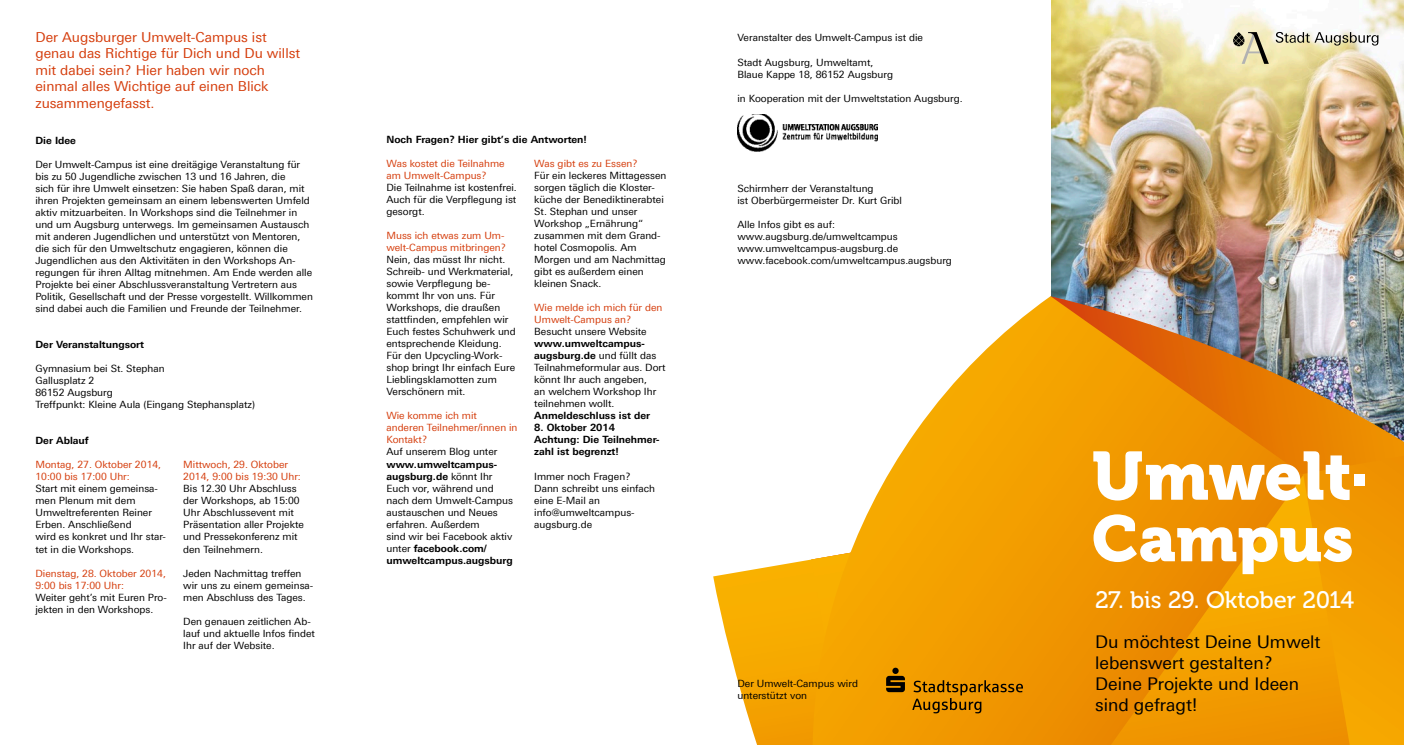
<style>
.page{position:relative;width:1404px;height:745px;background:#fff}
.page>*{position:absolute;margin:0;border:0;box-sizing:border-box;transform-origin:0 0}
.t1{font:67.62px "Museo 900";color:#fff}
.t2{font:64.38px "Museo 900";color:#fff}
.t3{font:23.75px "Museo 500";letter-spacing:-.015em;color:#fff}
.t4{font:17.5px/21px "Univers For Augsburg";color:#000}
.t5{font:13.75px/16.5px "Univers For Augsburg";color:#d53d0c}
.t6{font:10px/12px "Univers For Augsburg";color:#000}
.t7{font:10px/12px "Univers For Augsburg";color:#d53d0c}
.t8{font:700 10px/12px "Univers For Augsburg";color:#000}
.s1{font-weight:700}
</style>
<div class="page">
<img style="left:1051px;top:0;width:352px;height:296px">
<svg style="left:713px;top:559px;width:98px;height:185px"></svg>
<img style="left:1303px;top:296px;width:100px;height:159px">
<svg style="left:1303px;top:455px;width:100px;height:289px;background:#f29b00"></svg>
<svg style="left:811px;top:474px;width:538px;height:270px;background:#f29d01"></svg>
<svg style="left:812px;top:296px;width:491px;height:448px;background:#eea62b"></svg>
<svg style="left:1275px;top:32px;width:103px;height:13px"></svg>
<svg style="left:1232px;top:32px;width:36px;height:32px"></svg>
<svg style="left:886px;top:667px;width:18px;height:24px"></svg>
<svg style="left:912px;top:679px;width:110px;height:34px;background:#c47c00"></svg>
<img style="left:737px;top:114px;width:140px;height:37px">
<h3 class="t5" style="left:35px;top:29px;width:266px">Der Augsburger Umwelt-Campus ist genau das Richtige für Dich und Du willst mit dabei sein? Hier haben wir noch einmal alles Wichtige auf einen Blick zusammengefasst.</h3>
<p class="t8" style="left:35px;top:134px;width:42px">Die Idee</p>
<p class="t6" style="left:35px;top:158px;width:279px">Der Umwelt-Campus ist eine dreitägige Veranstaltung für bis zu 50 Jugendliche zwischen 13 und 16 Jahren, die<br>sich für ihre Umwelt einsetzen: Sie haben Spaß daran, mit ihren Projekten gemeinsam an einem lebenswerten Umfeld aktiv mitzuarbeiten. In Workshops sind die Teilnehmer in und um Augsburg unterwegs. Im gemeinsamen Austausch mit anderen Jugendlichen und unterstützt von Mentoren, die sich für den Umweltschutz engagieren, können die Jugendlichen aus den Aktivitäten in den Workshops An&shy;regungen für ihren Alltag mitnehmen. Am Ende werden alle Projekte bei einer Abschlussveranstaltung Vertretern aus Politik, Gesellschaft und der Presse vorgestellt. Willkommen sind dabei auch die Familien und Freunde der Teilnehmer.</p>
<p class="t8" style="left:35px;top:338px;width:110px">Der Veranstaltungsort</p>
<p class="t6" style="left:35px;top:362px;width:221px">Gymnasium bei St. Stephan<br>Gallusplatz 2<br>86152 Augsburg<br>Treffpunkt: Kleine Aula (Eingang Stephansplatz)</p>
<p class="t8" style="left:35px;top:434px;width:55px">Der Ablauf</p>
<p class="t7" style="left:35px;top:458px;width:127px">Montag, 27. Oktober 2014,<br>10:00 bis 17:00 Uhr:</p>
<p class="t6" style="left:35px;top:482px;width:132px">Start mit einem gemeinsa&shy;men Plenum mit dem<br>Umweltreferenten Reiner<br>Erben. Anschließend<br>wird es konkret und Ihr star&shy;tet in die Workshops.</p>
<p class="t7" style="left:35px;top:566px;width:132px">Dienstag, 28. Oktober 2014,<br>9:00 bis 17:00 Uhr:</p>
<p class="t6" style="left:35px;top:590px;width:133px">Weiter geht’s mit Euren Pro&shy;jekten in den Workshops.</p>
<p class="t7" style="left:183px;top:458px;width:119px">Mittwoch, 29. Oktober<br>2014, 9:00 bis 19:30 Uhr:</p>
<p class="t6" style="left:183px;top:482px;width:122px">Bis 12.30 Uhr Abschluss der Workshops, ab 15:00<br>Uhr Abschlussevent mit<br>Präsentation aller Projekte und Pressekonferenz mit den Teilnehmern.</p>
<p class="t6" style="left:183px;top:566px;width:132px">Jeden Nachmittag treffen wir uns zu einem gemeinsa&shy;men Abschluss des Tages.</p>
<p class="t6" style="left:183px;top:614px;width:133px">Den genauen zeitlichen Ab&shy;lauf und aktuelle Infos findet<br>Ihr auf der Website.</p>
<p class="t8" style="left:386px;top:133px;width:202px">Noch Fragen? Hier gibt’s die Antworten!</p>
<p class="t7" style="left:386px;top:157px;width:120px">Was kostet die Teilnahme am Umwelt-Campus?</p>
<p class="t6" style="left:386px;top:181px;width:132px;text-align:justify">Die Teilnahme ist kostenfrei.<br>Auch für die Verpflegung ist gesorgt.</p>
<p class="t7" style="left:386px;top:229px;width:121px">Muss ich etwas zum Um&shy;welt-Campus mitbringen?</p>
<p class="t6" style="left:386px;top:253px;width:131px">Nein, das müsst Ihr nicht.<br>Schreib- und Werkmaterial, sowie Verpflegung be&shy;kommt Ihr von uns. Für<br>Workshops, die draußen stattfinden, empfehlen wir<br>Euch festes Schuhwerk und entsprechende Kleidung.<br>Für den Upcycling-Work&shy;shop bringt Ihr einfach Eure<br>Lieblingsklamotten zum<br>Verschönern mit.</p>
<p class="t7" style="left:386px;top:409px;width:133px">Wie komme ich mit<br>anderen Teilnehmer/innen in<br>Kontakt?</p>
<p class="t6" style="left:386px;top:445px;width:112px">Auf unserem Blog unter</p>
<p class="t6" style="left:386px;top:457px;width:128px"><span class="s1">www.umweltcampus&shy;augsburg.de</span> könnt Ihr<br>Euch vor, während und nach dem Umwelt-Campus austauschen und Neues erfahren. Außerdem<br>sind wir bei Facebook aktiv unter <span class="s1">facebook.com/ umweltcampus.augsburg</span></p>
<p class="t7" style="left:534px;top:157px;width:105px">Was gibt es zu Essen?</p>
<p class="t6" style="left:534px;top:169px;width:134px">Für ein leckeres Mittagessen sorgen täglich die Kloster&shy;küche der Benediktinerabtei<br>St. Stephan und unser<br>Workshop „Ernährung“ zusammen mit dem Grand&shy;hotel Cosmopolis. Am<br>Morgen und am Nachmittag gibt es außerdem einen kleinen Snack.</p>
<p class="t7" style="left:534px;top:301px;width:130px">Wie melde ich mich für den<br>Umwelt-Campus an?</p>
<p class="t6" style="left:534px;top:325px;width:114px">Besucht unsere Website</p>
<p class="t6" style="left:534px;top:337px;width:133px"><span class="s1">www.umweltcampus&shy;augsburg.de</span> und füllt das<br>Teilnahmeformular aus. Dort könnt Ihr auch angeben,<br>an welchem Workshop Ihr teilnehmen wollt.</p>
<p class="t8" style="left:534px;top:409px;width:117px">Anmeldeschluss ist der</p>
<p class="t8" style="left:534px;top:421px;width:127px">8. Oktober 2014<br>Achtung: Die Teilnehmer&shy;zahl ist begrenzt!</p>
<p class="t6" style="left:534px;top:469px;width:122px">Immer noch Fragen?<br>Dann schreibt uns einfach eine E-Mail an info@umweltcampus&shy;augsburg.de</p>
<p class="t6" style="left:737px;top:32px;width:187px">Veranstalter des Umwelt-Campus ist die</p>
<p class="t6" style="left:737px;top:56px;width:157px">Stadt Augsburg, Umweltamt,<br>Blaue Kappe 18, 86152 Augsburg</p>
<p class="t6" style="left:737px;top:92px;width:227px">in Kooperation mit der Umweltstation Augsburg.</p>
<p class="t6" style="left:737px;top:182px;width:166px">Schirmherr der Veranstaltung<br>ist Oberbürgermeister Dr. Kurt Gribl</p>
<p class="t6" style="left:737px;top:218px;width:216px">Alle Infos gibt es auf: www.augsburg.de/umweltcampus www.umweltcampus-augsburg.de www.facebook.com/umweltcampus.augsburg</p>
<p class="t6" style="left:737px;top:677px;width:122px">Der Umwelt-Campus wird unterstützt von</p>
<h1 class="t1" style="left:1091px;top:437px;width:279px">Umwelt·</h1>
<h2 class="t2" style="left:1091px;top:501px;width:263px">Campus</h2>
<h3 class="t3" style="left:1094px;top:586px;width:260px">27. bis 29. Oktober 2014</h3>
<h3 class="t4" style="left:1094px;top:630px;width:227px">Du möchtest Deine Umwelt lebenswert gestalten?<br>Deine Projekte und Ideen sind gefragt!</h3>
</div>
